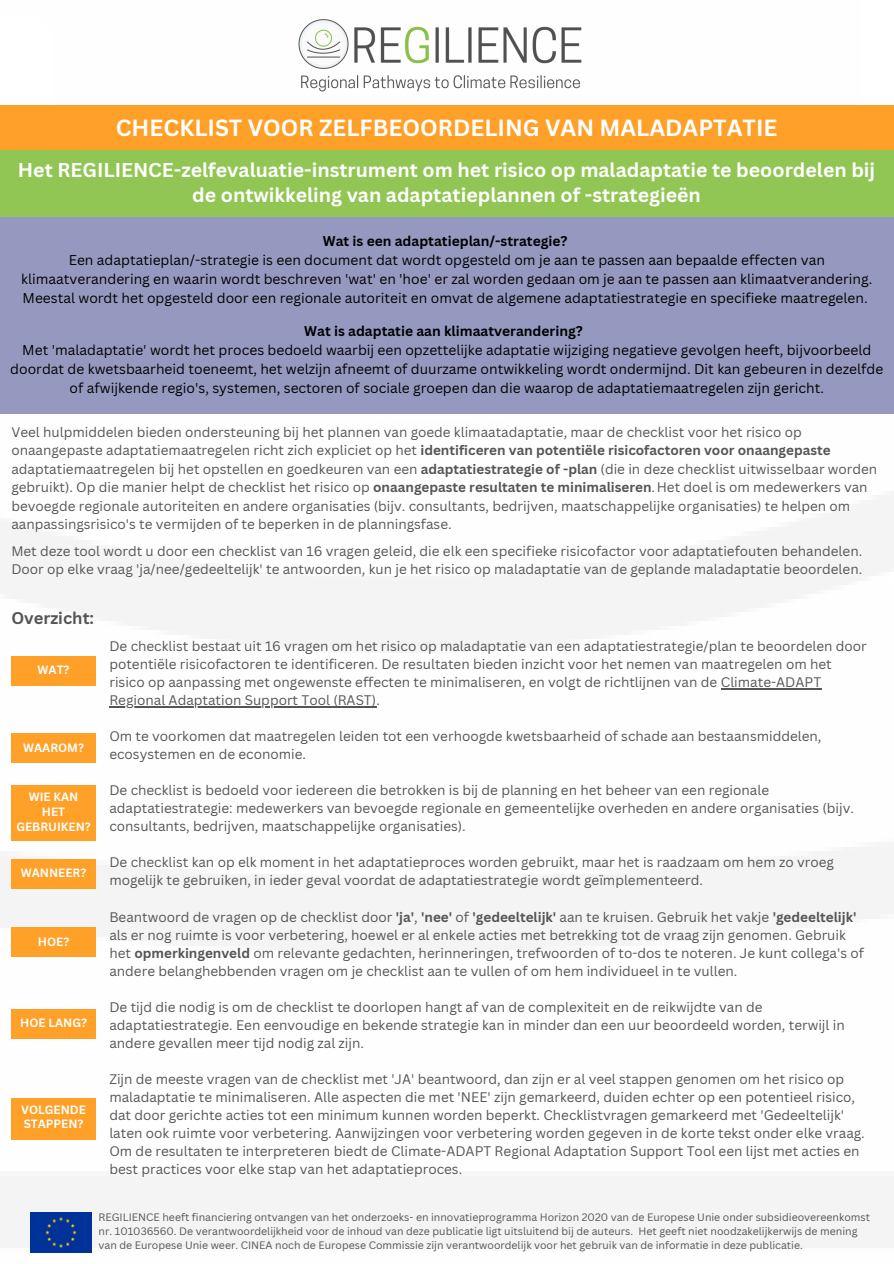
<style>
.page{position:relative;width:894px;height:1264px;background:#fff}
.page>*{position:absolute;margin:0;border:0;box-sizing:border-box;transform-origin:0 0}
.t1{font:700 22.8px "Canva Sans";color:#fefefe}
.t2{font:700 19.5px/24.8px "Canva Sans";color:#fff;text-align:center}
.t3{font:700 16.5px "Canva Sans";color:#555}
.t4{font:13.8px/18.9px "Canva Sans";color:#000;text-align:center}
.t5{font:13.5px/18px "Canva Sans";color:#555}
.t6{font:700 11.7px/14.7px "Canva Sans";color:#fff;text-align:center}
.t7{font:10.5px/14px "Canva Sans";color:#555}
.s1{font-weight:700}
</style>
<div class="page">
<img style="left:0;top:105px;width:893px;height:1148px">
<img style="left:298px;top:19px;width:284px;height:73px">
<div style="left:0;top:149px;width:892px;height:68px;background:#91c654"></div>
<div style="left:0;top:217px;width:893px;height:196px;background:#9699bf"></div>
<div style="left:11px;top:655px;width:85px;height:30px;background:#ffa028"></div>
<hr style="left:720px;top:688px;width:101px;height:1px;background:#555">
<hr style="left:109px;top:706px;width:267px;height:1px;background:#555">
<div style="left:11px;top:733px;width:85px;height:30px;background:#ffa028"></div>
<div style="left:11px;top:785px;width:85px;height:56px;background:#ffa028"></div>
<div style="left:11px;top:858px;width:85px;height:30px;background:#ffa028"></div>
<div style="left:11px;top:927px;width:85px;height:30px;background:#ffa028"></div>
<div style="left:11px;top:1009px;width:85px;height:29px;background:#ffa028"></div>
<img style="left:31px;top:1212px;width:60px;height:40px">
<div style="left:11px;top:1098px;width:85px;height:41px;background:#ffa028"></div>
<div style="left:0;top:105px;width:892px;height:44px;background:#ffa028"></div>
<h4 class="t1" style="left:116px;top:112px;width:663px">CHECKLIST VOOR ZELFBEOORDELING VAN MALADAPTATIE</h4>
<h1 class="t2" style="left:18px;top:157px;width:858px">Het REGILIENCE-zelfevaluatie-instrument om het risico op maladaptatie te beoordelen bij de ontwikkeling van adaptatieplannen of -strategieën</h1>
<h2 class="t4" style="left:21px;top:231px;width:852px"><span class="s1">Wat is een adaptatieplan/-strategie?<br></span>Een adaptatieplan/-strategie is een document dat wordt opgesteld om je aan te passen aan bepaalde effecten van klimaatverandering en waarin wordt beschreven 'wat' en 'hoe' er zal worden gedaan om je aan te passen aan klimaatverandering.<br>Meestal wordt het opgesteld door een regionale autoriteit en omvat de algemene adaptatiestrategie en specifieke maatregelen.</h2>
<h4 class="t4" style="left:10px;top:321px;width:874px"><span class="s1">Wat is adaptatie aan klimaatverandering?<br></span>Met 'maladaptatie' wordt het proces bedoeld waarbij een opzettelijke adaptatie wijziging negatieve gevolgen heeft, bijvoorbeeld doordat de kwetsbaarheid toeneemt, het welzijn afneemt of duurzame ontwikkeling wordt ondermijnd. Dit kan gebeuren in dezelfde of afwijkende regio's, systemen, sectoren of sociale groepen dan die waarop de adaptatiemaatregelen zijn gericht.</h4>
<h4 class="t5" style="left:11px;top:422px;width:867px;line-height:18.5px">Veel hulpmiddelen bieden ondersteuning bij het plannen van goede klimaatadaptatie, maar de checklist voor het risico op onaangepaste adaptatiemaatregelen richt zich expliciet op het <span class="s1">identificeren van potentiële risicofactoren voor onaangepaste </span>adaptatiemaatregelen bij het opstellen en goedkeuren van een <span class="s1">adaptatiestrategie of -plan</span> (die in deze checklist uitwisselbaar worden gebruikt). Op die manier helpt de checklist het risico op <span class="s1">onaangepaste resultaten te minimaliseren</span>.Het doel is om medewerkers van bevoegde regionale autoriteiten en andere organisaties (bijv. consultants, bedrijven, maatschappelijke organisaties) te helpen om aanpassingsrisico's te vermijden of te beperken in de planningsfase.</h4>
<h4 class="t5" style="left:11px;top:541px;width:852px;line-height:18.5px">Met deze tool wordt u door een checklist van 16 vragen geleid, die elk een specifieke risicofactor voor adaptatiefouten behandelen.<br>Door op elke vraag 'ja/nee/gedeeltelijk' te antwoorden, kun je het risico op maladaptatie van de geplande maladaptatie beoordelen.</h4>
<h4 class="t3" style="left:11px;top:607px;width:84px">Overzicht:</h4>
<h3 class="t5" style="left:109px;top:637px;width:758px">De checklist bestaat uit 16 vragen om het risico op maladaptatie van een adaptatiestrategie/plan te beoordelen door potentiële risicofactoren te identificeren. De resultaten bieden inzicht voor het nemen van maatregelen om het risico op aanpassing met ongewenste effecten te minimaliseren, en volgt de richtlijnen van de Climate-ADAPT</h3>
<h5 class="t5" style="left:109px;top:691px;width:272px">Regional Adaptation Support Tool (RAST).</h5>
<h5 class="t5" style="left:109px;top:727px;width:713px">Om te voorkomen dat maatregelen leiden tot een verhoogde kwetsbaarheid of schade aan bestaansmiddelen, ecosystemen en de economie.</h5>
<h5 class="t5" style="left:109px;top:781px;width:745px">De checklist is bedoeld voor iedereen die betrokken is bij de planning en het beheer van een regionale adaptatiestrategie: medewerkers van bevoegde regionale en gemeentelijke overheden en andere organisaties (bijv.</h5>
<h5 class="t5" style="left:109px;top:817px;width:358px">consultants, bedrijven, maatschappelijke organisaties).</h5>
<h5 class="t5" style="left:109px;top:853px;width:725px">De checklist kan op elk moment in het adaptatieproces worden gebruikt, maar het is raadzaam om hem zo vroeg mogelijk te gebruiken, in ieder geval voordat de adaptatiestrategie wordt geïmplementeerd.</h5>
<h5 class="t5" style="left:109px;top:907px;width:755px">Beantwoord de vragen op de checklist door <span class="s1">'ja'</span>, <span class="s1">'nee'</span> of <span class="s1">'gedeeltelijk'</span> aan te kruisen. Gebruik het vakje <span class="s1">'gedeeltelijk' </span>als er nog ruimte is voor verbetering, hoewel er al enkele acties met betrekking tot de vraag zijn genomen. Gebruik het <span class="s1">opmerkingenveld</span> om relevante gedachten, herinneringen, trefwoorden of to-dos te noteren. Je kunt collega's of andere belanghebbenden vragen om je checklist aan te vullen of om hem individueel in te vullen.</h5>
<h5 class="t5" style="left:109px;top:997px;width:736px">De tijd die nodig is om de checklist te doorlopen hangt af van de complexiteit en de reikwijdte van de adaptatiestrategie. Een eenvoudige en bekende strategie kan in minder dan een uur beoordeeld worden, terwijl in andere gevallen meer tijd nodig zal zijn.</h5>
<h5 class="t5" style="left:109px;top:1069px;width:756px">Zijn de meeste vragen van de checklist met 'JA' beantwoord, dan zijn er al veel stappen genomen om het risico op maladaptatie te minimaliseren. Alle aspecten die met 'NEE' zijn gemarkeerd, duiden echter op een potentieel risico, dat door gerichte acties tot een minimum kunnen worden beperkt. Checklistvragen gemarkeerd met 'Gedeeltelijk' laten ook ruimte voor verbetering. Aanwijzingen voor verbetering worden gegeven in de korte tekst onder elke vraag.<br>Om de resultaten te interpreteren biedt de Climate-ADAPT Regional Adaptation Support Tool een lijst met acties en best practices voor elke stap van het adaptatieproces.</h5>
<p class="t6" style="left:38px;top:662px;width:33px">WAT?</p>
<h5 class="t6" style="left:23px;top:739px;width:62px">WAAROM?</h5>
<h5 class="t6" style="left:16px;top:789px;width:76px">WIE KAN<br>HET<br>GEBRUIKEN?</h5>
<h4 class="t6" style="left:21px;top:864px;width:67px">WANNEER?</h4>
<h4 class="t6" style="left:38px;top:933px;width:33px">HOE?</h4>
<h4 class="t6" style="left:20px;top:1015px;width:68px">HOE LANG?</h4>
<h4 class="t6" style="left:21px;top:1101px;width:66px;text-align:left">VOLGENDE<br>STAPPEN?</h4>
<h4 class="t7" style="left:98px;top:1210px;width:772px">REGILIENCE heeft financiering ontvangen van het onderzoeks- en innovatieprogramma Horizon 2020 van de Europese Unie onder subsidieovereenkomst nr. 101036560. De verantwoordelijkheid voor de inhoud van deze publicatie ligt uitsluitend bij de auteurs. Het geeft niet noodzakelijkerwijs de mening van de Europese Unie weer. CINEA noch de Europese Commissie zijn verantwoordelijk voor het gebruik van de informatie in deze publicatie.</h4>
</div>
